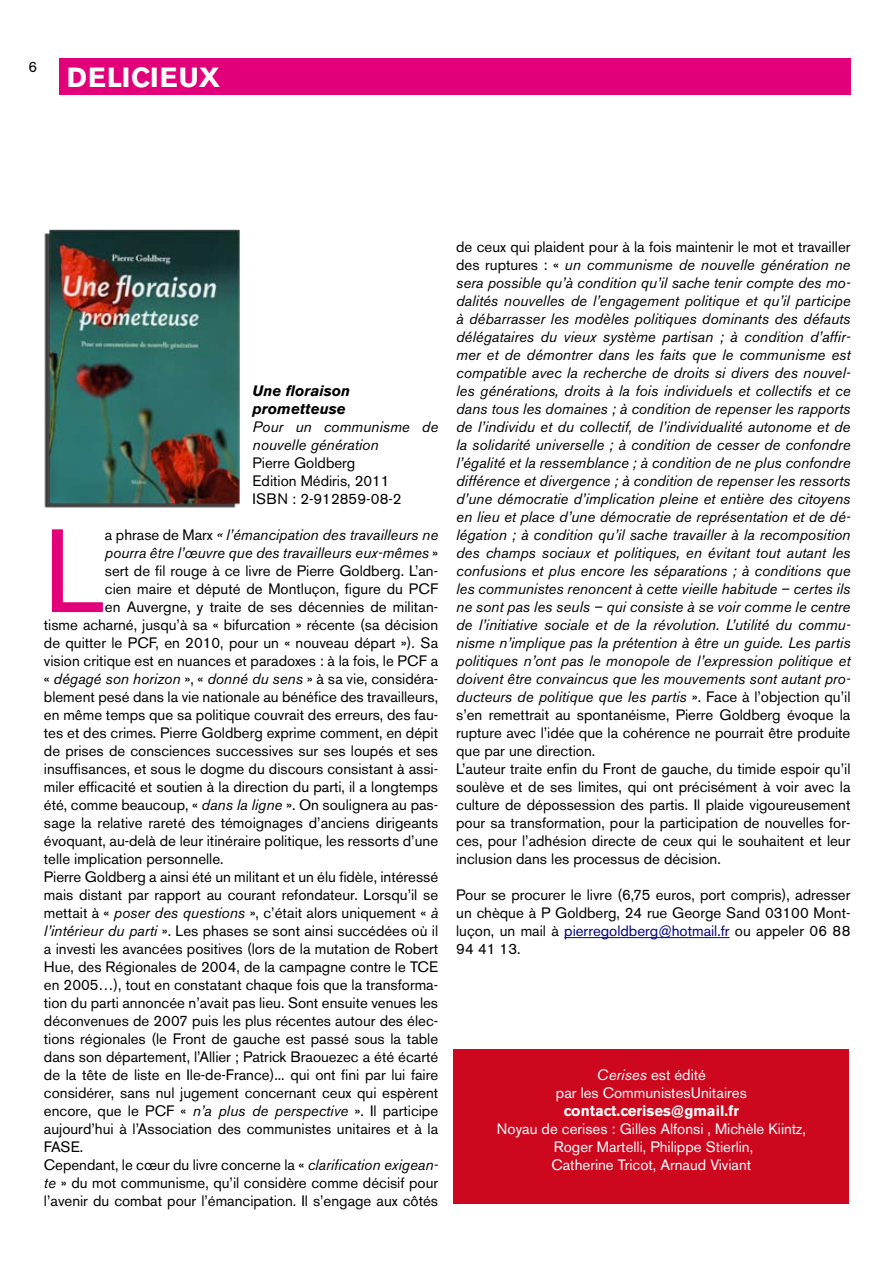
<style>
.page{position:relative;width:893px;height:1263px;background:#fff}
.page>*{position:absolute;margin:0;border:0;box-sizing:border-box;transform-origin:0 0}
.t1{font:117px "Akzidenz Grotesk BE";color:#e2007a}
.t2{font:700 27.45px "Akzidenz Grotesk BE";color:#fff}
.t3{font:italic 15px/18px "Akzidenz Grotesk BE";color:#000}
.t4{font:15px/18px "Akzidenz Grotesk BE";color:#000}
.t5{font:15px/18px "Akzidenz Grotesk BE";color:#fff;text-align:center}
.t6{font:700 15px "Akzidenz Grotesk BE";color:#fff}
.t7{font:italic 700 15px/18px "Akzidenz Grotesk BE";color:#000}
.s1{font-style:normal}
.s2{font-style:italic}
.s3{color:#000080}
</style>
<div class="page">
<div style="left:59px;top:59px;width:792px;height:36px;background:#e2007a"></div>
<hr style="left:564px;top:937px;width:166px;height:1px;background:#000080">
<img style="left:44px;top:229px;width:196px;height:279px">
<div style="left:454px;top:1048px;width:395px;height:155px;background:#cd071e"></div>
<p class="t4" style="left:28px;top:58px;width:10px">6</p>
<h2 class="t2" style="left:67px;top:62px;width:39px">Delicieux</h2>
<p class="t7" style="left:253px;top:382px;width:99px">Une floraison prometteuse</p>
<p class="t3" style="left:253px;top:418px;width:187px">Pour un communisme de nouvelle génération</p>
<p class="t4" style="left:253px;top:454px;width:151px">Pierre Goldberg<br>Edition Médiris, 2011<br>ISBN : 2-912859-08-2</p>
<h1 class="t1" style="left:44px;top:502px;width:62px">L</h1>
<p class="t3" style="left:105px;top:526px;width:335px"><span class="s1">a phrase de Marx</span> « l’émancipation des travailleurs ne</p>
<p class="t3" style="left:105px;top:544px;width:335px">pourra être l’œuvre que des travailleurs eux-mêmes <span class="s1">»</span></p>
<p class="t4" style="left:105px;top:562px;width:335px">sert de fil rouge à ce livre de Pierre Goldberg. L’an-</p>
<p class="t4" style="left:105px;top:580px;width:335px">cien maire et député de Montluçon, figure du PCF</p>
<p class="t4" style="left:105px;top:598px;width:335px">en Auvergne, y traite de ses décennies de militan-</p>
<p class="t4" style="left:44px;top:616px;width:396px">tisme acharné, jusqu’à sa « bifurcation » récente (sa décision</p>
<p class="t4" style="left:44px;top:634px;width:396px">de quitter le PCF, en 2010, pour un « nouveau départ »). Sa</p>
<p class="t4" style="left:44px;top:652px;width:396px">vision critique est en nuances et paradoxes : à la fois, le PCF a</p>
<p class="t3" style="left:44px;top:670px;width:396px"><span class="s1">«</span> dégagé son horizon <span class="s1">», «</span> donné du sens <span class="s1">» à sa vie, considéra-</span></p>
<p class="t4" style="left:44px;top:688px;width:396px">blement pesé dans la vie nationale au bénéfice des travailleurs,</p>
<p class="t4" style="left:44px;top:706px;width:396px">en même temps que sa politique couvrait des erreurs, des fau-</p>
<p class="t4" style="left:44px;top:724px;width:396px">tes et des crimes. Pierre Goldberg exprime comment, en dépit</p>
<p class="t4" style="left:44px;top:742px;width:396px">de prises de consciences successives sur ses loupés et ses</p>
<p class="t4" style="left:44px;top:760px;width:396px">insuffisances, et sous le dogme du discours consistant à assi-</p>
<p class="t4" style="left:44px;top:778px;width:396px">miler efficacité et soutien à la direction du parti, il a longtemps</p>
<p class="t4" style="left:44px;top:796px;width:396px">été, comme beaucoup, « <span class="s2">dans la ligne</span> ». On soulignera au pas-</p>
<p class="t4" style="left:44px;top:814px;width:396px">sage la relative rareté des témoignages d’anciens dirigeants</p>
<p class="t4" style="left:44px;top:832px;width:396px">évoquant, au-delà de leur itinéraire politique, les ressorts d’une</p>
<p class="t4" style="left:44px;top:850px;width:181px">telle implication personnelle.</p>
<p class="t4" style="left:44px;top:868px;width:396px">Pierre Goldberg a ainsi été un militant et un élu fidèle, intéressé</p>
<p class="t4" style="left:44px;top:886px;width:396px">mais distant par rapport au courant refondateur. Lorsqu’il se</p>
<p class="t4" style="left:44px;top:904px;width:396px">mettait à « <span class="s2">poser des questions</span> », c’était alors uniquement « <span class="s2">à</span></p>
<p class="t4" style="left:44px;top:922px;width:396px"><span class="s2">l’intérieur du parti</span> ». Les phases se sont ainsi succédées où il</p>
<p class="t4" style="left:44px;top:940px;width:396px">a investi les avancées positives (lors de la mutation de Robert</p>
<p class="t4" style="left:44px;top:958px;width:396px">Hue, des Régionales de 2004, de la campagne contre le TCE</p>
<p class="t4" style="left:44px;top:976px;width:396px">en 2005…), tout en constatant chaque fois que la transforma-</p>
<p class="t4" style="left:44px;top:994px;width:396px">tion du parti annoncée n’avait pas lieu. Sont ensuite venues les</p>
<p class="t4" style="left:44px;top:1012px;width:396px">déconvenues de 2007 puis les plus récentes autour des élec-</p>
<p class="t4" style="left:44px;top:1030px;width:396px">tions régionales (le Front de gauche est passé sous la table</p>
<p class="t4" style="left:44px;top:1048px;width:396px">dans son département, l’Allier ; Patrick Braouezec a été écarté</p>
<p class="t4" style="left:44px;top:1066px;width:396px">de la tête de liste en Ile-de-France)... qui ont fini par lui faire</p>
<p class="t4" style="left:44px;top:1084px;width:396px">considérer, sans nul jugement concernant ceux qui espèrent</p>
<p class="t4" style="left:44px;top:1102px;width:396px">encore, que le PCF « <span class="s2">n’a plus de perspective</span> ». Il participe</p>
<p class="t4" style="left:44px;top:1120px;width:396px">aujourd’hui à l’Association des communistes unitaires et à la</p>
<p class="t4" style="left:44px;top:1138px;width:41px">FASE.</p>
<p class="t4" style="left:44px;top:1156px;width:396px">Cependant, le cœur du livre concerne la « <span class="s2">clarification exigean-</span></p>
<p class="t4" style="left:44px;top:1174px;width:396px"><span class="s2">te</span> » du mot communisme, qu’il considère comme décisif pour</p>
<p class="t4" style="left:44px;top:1192px;width:396px">l’avenir du combat pour l’émancipation. Il s’engage aux côtés</p>
<p class="t3" style="left:456px;top:238px;width:396px"><span class="s1">de ceux qui plaident pour à la fois maintenir le mot et travailler des ruptures : «</span> un communisme de nouvelle génération ne sera possible qu’à condition qu’il sache tenir compte des mo&shy;dalités nouvelles de l’engagement politique et qu’il participe à débarrasser les modèles politiques dominants des défauts délégataires du vieux système partisan ; à condition d’affir&shy;mer et de démontrer dans les faits que le communisme est compatible avec la recherche de droits si divers des nouvel&shy;les générations, droits à la fois individuels et collectifs et ce dans tous les domaines ; à condition de repenser les rapports de l’individu et du collectif, de l’individualité autonome et de la solidarité universelle ; à condition de cesser de confondre l’égalité et la ressemblance ; à condition de ne plus confondre différence et divergence ; à condition de repenser les ressorts d’une démocratie d’implication pleine et entière des citoyens en lieu et place d’une démocratie de représentation et de dé&shy;légation ; à condition qu’il sache travailler à la recomposition des champs sociaux et politiques, en évitant tout autant les confusions et plus encore les séparations ; à conditions que les communistes renoncent à cette vieille habitude – certes ils ne sont pas les seuls – qui consiste à se voir comme le centre de l’initiative sociale et de la révolution. L’utilité du commu&shy;nisme n’implique pas la prétention à être un guide. Les partis politiques n’ont pas le monopole de l’expression politique et doivent être convaincus que les mouvements sont autant pro&shy;ducteurs de politique que les partis <span class="s1">». Face à l’objection qu’il s’en remettrait au spontanéisme, Pierre Goldberg évoque la rupture avec l’idée que la cohérence ne pourrait être produite que par une direction.<br>L’auteur traite enfin du Front de gauche, du timide espoir qu’il soulève et de ses limites, qui ont précisément à voir avec la culture de dépossession des partis. Il plaide vigoureusement pour sa transformation, pour la participation de nouvelles for&shy;ces, pour l’adhésion directe de ceux qui le souhaitent et leur inclusion dans les processus de décision.</span></p>
<p class="t4" style="left:456px;top:886px;width:396px;text-align:justify">Pour se procurer le livre (6,75 euros, port compris), adresser un chèque à P Goldberg, 24 rue George Sand 03100 Mont&shy;luçon, un mail à <span class="s3">pierregoldberg@hotmail.fr</span> ou appeler 06 88<br>94 41 13.</p>
<p class="t5" style="left:556px;top:1066px;width:192px"><span class="s2">Cerises</span> est édité<br>par les CommunistesUnitaires</p>
<p class="t6" style="left:564px;top:1102px;width:177px">contact.cerises@gmail.fr</p>
<p class="t5" style="left:497px;top:1120px;width:311px">Noyau de cerises : Gilles Alfonsi , Michèle Kiintz,<br>Roger Martelli, Philippe Stierlin,<br>Catherine Tricot, Arnaud Viviant</p>
</div>
